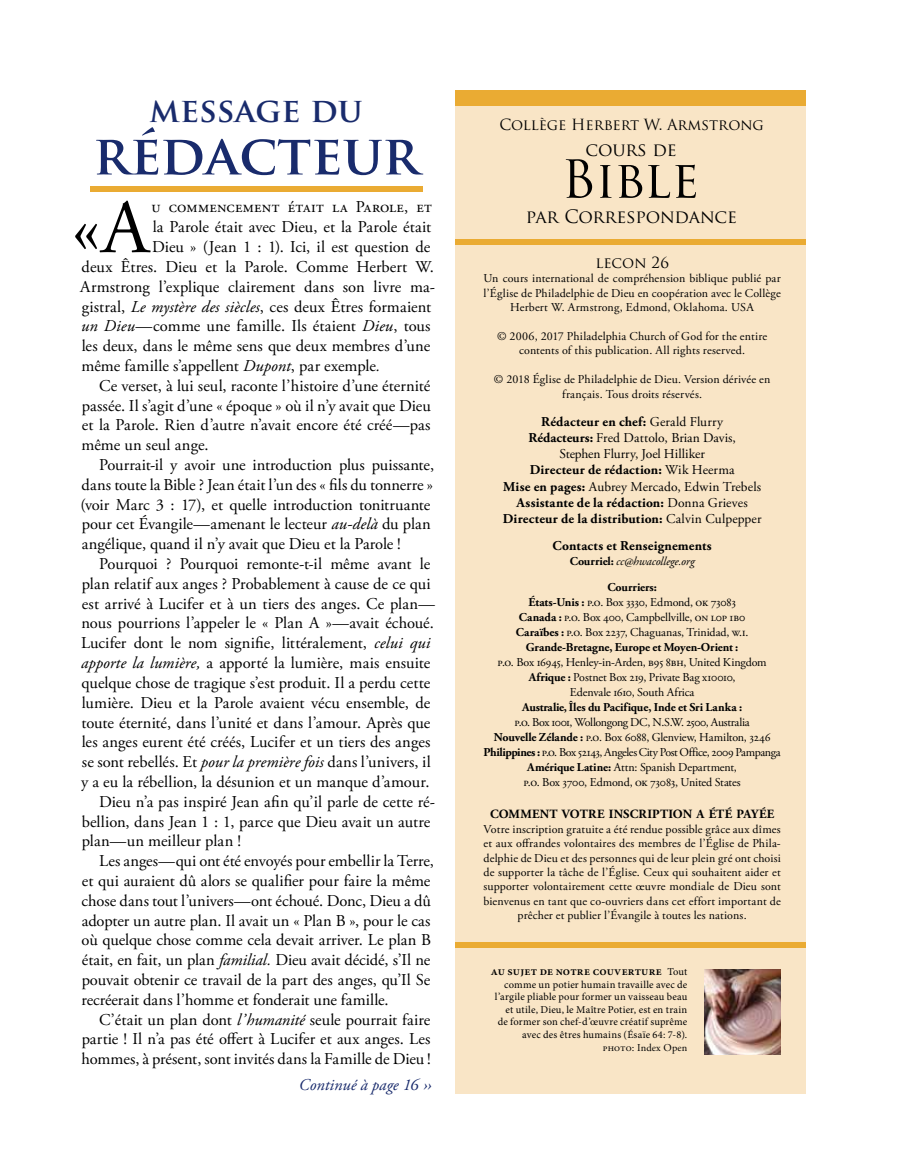
<style>
.page{position:relative;width:905px;height:1175px;background:#fff}
.page>*{position:absolute;margin:0;border:0;box-sizing:border-box;transform-origin:0 0}
.t1{font:76.2px "Adobe Garamond Pro";color:#000}
.t2{font:700 54px "Trajan Pro";color:#192b6c}
.t3{font:51px "Trajan Pro";letter-spacing:-.02em;color:#000}
.t4{font:700 33px "Trajan Pro";color:#192b6c}
.t5{font:18px "Trajan Pro";letter-spacing:-.015em;color:#000}
.t6{font:16.5px "Adobe Garamond Pro";letter-spacing:-.005em;color:#000}
.t7{font:16.5px "Adobe Garamond Pro";letter-spacing:.015em;color:#000}
.t8{font:italic 16.5px "Adobe Garamond Pro";letter-spacing:.005em;color:#192b6c}
.t9{font:15px "Trajan Pro";letter-spacing:-.005em;color:#000}
.t10{font:13.5px/16.2px "Adobe Garamond Pro";letter-spacing:-.005em;color:#000;text-align:center}
.t11{font:700 13.5px "Adobe Garamond Pro";letter-spacing:.015em;color:#000}
.t12{font:700 12.6px "Adobe Garamond Pro";letter-spacing:.015em;color:#000}
.t13{font:12px/14.4px "Adobe Garamond Pro";letter-spacing:-.005em;color:#000;text-align:center}
.t14{font:12px/14.4px "Adobe Garamond Pro";letter-spacing:.02em;color:#000;text-align:center}
.t15{font:700 12px/25.8px "Adobe Garamond Pro";letter-spacing:-.005em;color:#000;text-align:center}
.t16{font:600 12px "Minion Pro";letter-spacing:.015em;color:#000}
.t17{font:10.5px/12.6px "Minion Pro";letter-spacing:.02em;color:#000;text-align:right}
.t18{font:10.5px "Adobe Garamond Pro";letter-spacing:.015em;color:#000}
.s1{font-style:italic}
.s2{font-weight:600}
.s3{font-weight:700}
.s4{font-weight:400;font-style:italic}
.s5{font-weight:400;font-size:10.5px}
</style>
<div class="page">
<div style="left:455px;top:90px;width:351px;height:1004px;background:#f9e5c6"></div>
<img style="left:704px;top:969px;width:76px;height:85px">
<div style="left:455px;top:90px;width:351px;height:15px;background:#eaab33"></div>
<div style="left:455px;top:239px;width:351px;height:5px;background:#eaab33"></div>
<div style="left:455px;top:942px;width:351px;height:5px;background:#eaab33"></div>
<div style="left:90px;top:186px;width:332px;height:5px;background:#eaab33"></div>
<h3 class="t4" style="left:150px;top:89px;width:215px">MESSAGE DU</h3>
<h2 class="t2" style="left:93px;top:121px;width:328px">RÉDACTEUR</h2>
<h1 class="t1" style="left:72px;top:182px;width:79px">«A</h1>
<p class="t7" style="left:151px;top:197px;width:282px">u commencement était la Parole, et</p>
<p class="t6" style="left:153px;top:217px;width:280px">la Parole était avec Dieu, et la Parole était</p>
<p class="t6" style="left:152px;top:237px;width:280px">Dieu » (Jean 1 : 1). Ici, il est question de</p>
<p class="t6" style="left:82px;top:257px;width:354px">deux Êtres. Dieu et la Parole. Comme Herbert W.</p>
<p class="t6" style="left:80px;top:276px;width:356px">Armstrong l’explique clairement dans son livre ma-</p>
<p class="t6" style="left:82px;top:296px;width:351px">gistral, <span class="s1">Le mystère des siècles</span>, ces deux Êtres formaient</p>
<p class="t6" style="left:81px;top:316px;width:351px"><span class="s1">un Dieu—</span>comme une famille. Ils étaient <span class="s1">Dieu</span>, tous</p>
<p class="t6" style="left:82px;top:336px;width:350px">les deux, dans le même sens que deux membres d’une</p>
<p class="t6" style="left:81px;top:356px;width:300px">même famille s’appellent <span class="s1">Dupont</span>, par exemple<span class="s1">.</span></p>
<p class="t6" style="left:99px;top:375px;width:333px">Ce verset, à lui seul, raconte l’histoire d’une éternité</p>
<p class="t6" style="left:82px;top:395px;width:350px">passée. Il s’agit d’une « époque » où il n’y avait que Dieu</p>
<p class="t6" style="left:82px;top:415px;width:350px">et la Parole. Rien d’autre n’avait encore été créé—pas</p>
<p class="t6" style="left:81px;top:435px;width:129px">même un seul ange.</p>
<p class="t6" style="left:99px;top:455px;width:336px">Pourrait-il y avoir une introduction plus puissante,</p>
<p class="t6" style="left:82px;top:474px;width:353px">dans toute la Bible ? Jean était l’un des « fils du tonnerre »</p>
<p class="t6" style="left:80px;top:494px;width:351px">(voir Marc 3 : 17), et quelle introduction tonitruante</p>
<p class="t6" style="left:82px;top:514px;width:350px">pour cet Évangile—amenant le lecteur <span class="s1">au-delà</span> du plan</p>
<p class="t6" style="left:82px;top:534px;width:320px">angélique, quand il n’y avait que Dieu et la Parole !</p>
<p class="t6" style="left:99px;top:554px;width:333px">Pourquoi ? Pourquoi remonte-t-il même avant le</p>
<p class="t6" style="left:82px;top:573px;width:350px">plan relatif aux anges ? Probablement à cause de ce qui</p>
<p class="t6" style="left:82px;top:593px;width:354px">est arrivé à Lucifer et à un tiers des anges. Ce plan—</p>
<p class="t6" style="left:81px;top:613px;width:354px">nous pourrions l’appeler le « Plan A »—avait échoué.</p>
<p class="t6" style="left:81px;top:633px;width:351px">Lucifer dont le nom signifie, littéralement, <span class="s1">celui qui</span></p>
<p class="t6" style="left:81px;top:653px;width:351px"><span class="s1">apporte la lumière,</span> a apporté la lumière, mais ensuite</p>
<p class="t6" style="left:82px;top:672px;width:350px">quelque chose de tragique s’est produit. Il a perdu cette</p>
<p class="t6" style="left:82px;top:692px;width:350px">lumière. Dieu et la Parole avaient vécu ensemble, de</p>
<p class="t6" style="left:81px;top:712px;width:350px">toute éternité, dans l’unité et dans l’amour. Après que</p>
<p class="t6" style="left:82px;top:732px;width:350px">les anges eurent été créés, Lucifer et un tiers des anges</p>
<p class="t6" style="left:82px;top:752px;width:350px">se sont rebellés. Et <span class="s1">pour la première fois</span> dans l’univers, il</p>
<p class="t6" style="left:81px;top:771px;width:350px">y a eu la rébellion, la désunion et un manque d’amour.</p>
<p class="t6" style="left:99px;top:791px;width:337px">Dieu n’a pas inspiré Jean afin qu’il parle de cette ré-</p>
<p class="t6" style="left:82px;top:811px;width:350px">bellion, dans Jean 1 : 1, parce que Dieu avait un autre</p>
<p class="t6" style="left:82px;top:831px;width:161px">plan—un meilleur plan !</p>
<p class="t6" style="left:99px;top:851px;width:336px">Les anges—qui ont été envoyés pour embellir la Terre,</p>
<p class="t6" style="left:82px;top:870px;width:350px">et qui auraient dû alors se qualifier pour faire la même</p>
<p class="t6" style="left:82px;top:890px;width:351px">chose dans tout l’univers—ont échoué. Donc, Dieu a dû</p>
<p class="t6" style="left:82px;top:910px;width:350px">adopter un autre plan. Il avait un « Plan B », pour le cas</p>
<p class="t6" style="left:82px;top:930px;width:351px">où quelque chose comme cela devait arriver. Le plan B</p>
<p class="t6" style="left:82px;top:950px;width:350px">était, en fait, un plan <span class="s1">familial.</span> Dieu avait décidé, s’Il ne</p>
<p class="t6" style="left:82px;top:969px;width:350px">pouvait obtenir ce travail de la part des anges, qu’Il Se</p>
<p class="t6" style="left:81px;top:989px;width:309px">recréerait dans l’homme et fonderait une famille.</p>
<p class="t6" style="left:99px;top:1009px;width:333px">C’était un plan dont <span class="s1">l’humanité</span> seule pourrait faire</p>
<p class="t6" style="left:82px;top:1029px;width:350px">partie ! Il n’a pas été offert à Lucifer et aux anges. Les</p>
<p class="t6" style="left:81px;top:1049px;width:351px">hommes, à présent, sont invités dans la Famille de Dieu !</p>
<p class="t8" style="left:299px;top:1074px;width:134px">Continué à page 16 <span class="s2">››</span></p>
<p class="t9" style="left:499px;top:115px;width:266px">CollÈge Herbert W. Armstrong</p>
<p class="t5" style="left:585px;top:138px;width:93px">cours de</p>
<h3 class="t3" style="left:561px;top:147px;width:140px">Bible</h3>
<p class="t5" style="left:525px;top:205px;width:213px">par Correspondance</p>
<p class="t9" style="left:595px;top:253px;width:75px">lecon 26</p>
<p class="t13" style="left:483px;top:272px;width:299px">Un cours international de compréhension biblique publié par l’Église de Philadelphie de Dieu en coopération avec le Collège<br>Herbert W. Armstrong, Edmond, Oklahoma. USA</p>
<p class="t14" style="left:497px;top:329px;width:272px">© 2006, 2017 Philadelphia Church of God for the entire contents of this publication. All rights reserved.</p>
<p class="t13" style="left:494px;top:372px;width:278px">© 2018 Église de Philadelphie de Dieu. Version dérivée en français. Tous droits réservés.</p>
<p class="t10" style="left:503px;top:414px;width:260px"><span class="s3">Rédacteur en chef:</span> Gerald Flurry<br><span class="s3">Rédacteurs:</span> Fred Dattolo, Brian Davis,<br>Stephen Flurry, Joel Hilliker<br><span class="s3">Directeur de rédaction:</span> Wik Heerma<br><span class="s3">Mise en pages:</span> Aubrey Mercado, Edwin Trebels <span class="s3">Assistante de la rédaction:</span> Donna Grieves <span class="s3">Directeur de la distribution:</span> Calvin Culpepper</p>
<p class="t11" style="left:552px;top:538px;width:160px">Contacts et Renseignements</p>
<p class="t15" style="left:569px;top:548px;width:126px">Courriel: <span class="s4">cc@hwacollege.org<br></span>Courriers:</p>
<p class="t13" style="left:516px;top:595px;width:234px;line-height:15px"><span class="s3">États-Unis :</span> p.o. Box 3330, Edmond, ok 73083<br><span class="s3">Canada :</span> p.o. Box 400, Campbellville, on l0p 1b0<br><span class="s3">Caraïbes :</span> p.o. Box 2237, Chaguanas, Trinidad, w.i.<br><span class="s3">Grande-Bretagne, Europe et Moyen-Orient :</span></p>
<p class="t13" style="left:497px;top:655px;width:270px;line-height:15px">p.o. Box 16945, Henley-in-Arden, b95 8bh, United Kingdom<br><span class="s3">Afrique :</span> Postnet Box 219, Private Bag x10010,<br>Edenvale 1610, South Africa</p>
<p class="t15" style="left:522px;top:694px;width:221px">Australie, Îles du Pacifique, Inde et Sri Lanka :</p>
<p class="t13" style="left:483px;top:715px;width:299px;line-height:15px">p.o. Box 1001, Wollongong DC, N.S.W. 2500, Australia<br><span class="s3">Nouvelle Zélande :</span> p.o. Box 6088, Glenview, Hamilton, 3246<br><span class="s3">Philippines :</span> p.o. Box 52143, Angeles City Post Office, 2009 Pampanga <span class="s3">Amérique Latine:</span> Attn: Spanish Department,<br>p.o. Box 3700, Edmond, ok 73083, United States</p>
<p class="t12" style="left:490px;top:807px;width:285px">COMMENT VOTRE INSCRIPTION A ÉTÉ PAYÉE</p>
<p class="t13" style="left:483px;top:822px;width:299px">Votre inscription gratuite a été rendue possible grâce aux dîmes et aux offrandes volontaires des membres de l’Église de Phila&shy;delphie de Dieu et des personnes qui de leur plein gré ont choisi de supporter la tâche de l’Église. Ceux qui souhaitent aider et supporter volontairement cette œuvre mondiale de Dieu sont bienvenus en tant que co-ouvriers dans cet effort important de prêcher et publier l’Évangile à toutes les nations.</p>
<p class="t16" style="left:491px;top:962px;width:198px">au sujet de notre couverture <span class="s5">Tout</span></p>
<p class="t17" style="left:495px;top:978px;width:194px">comme un potier humain travaille avec de l’argile pliable pour former un vaisseau beau et utile, Dieu, le Maître Potier, est en train de former son chef-d’œuvre créatif suprême avec des êtres humains (Ésaïe 64: 7-8).</p>
<p class="t18" style="left:603px;top:1041px;width:86px">photo: Index Open</p>
</div>
